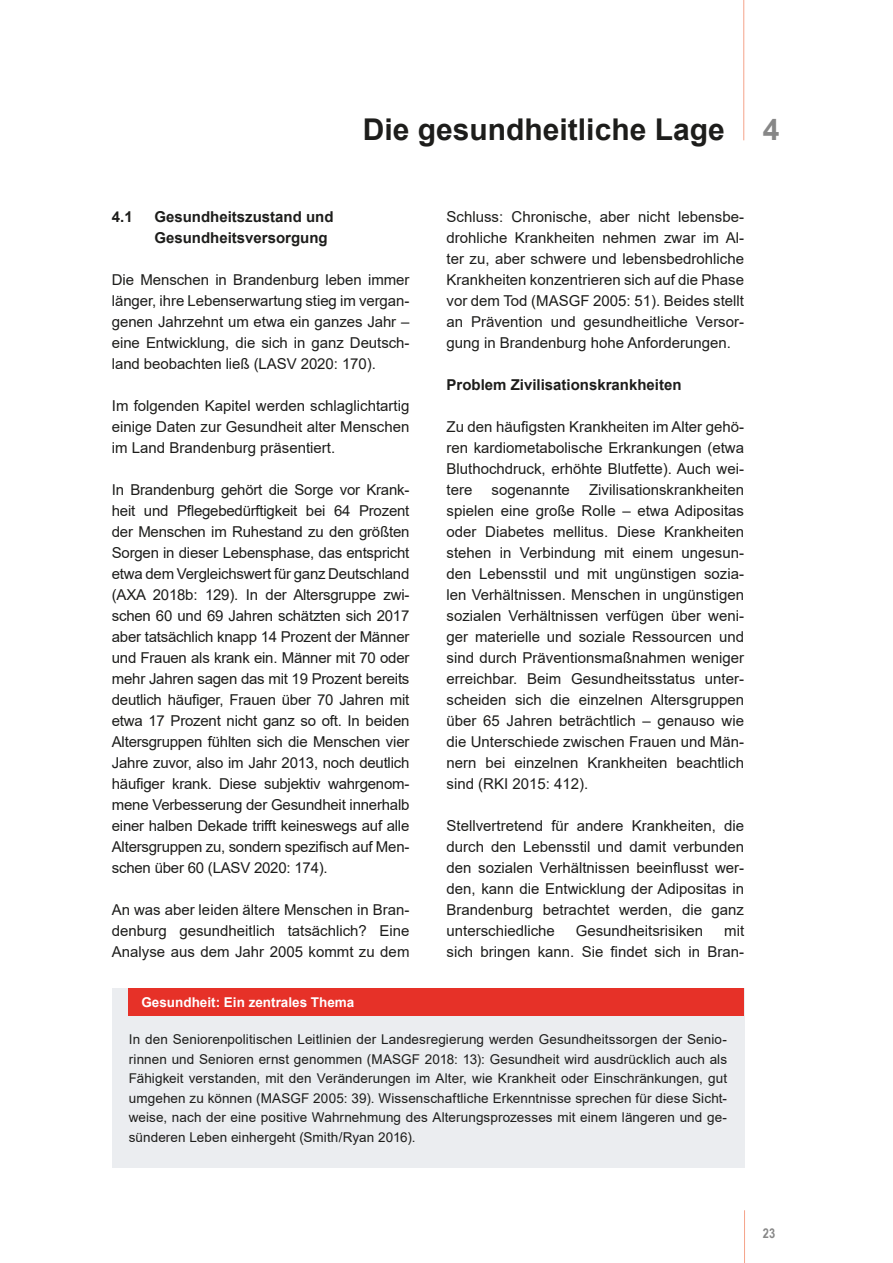
<style>
.page{position:relative;width:893px;height:1263px;background:#fff}
.page>*{position:absolute;margin:0;border:0;box-sizing:border-box;transform-origin:0 0}
.t1{font:700 30px "Arial";color:#1d1d1b}
.t2{font:700 30px "Arial";color:#878787}
.t3{font:15px/21px "Arial";color:#1d1d1b;text-align:justify}
.t4{font:700 15px/21px "Arial";color:#1d1d1b}
.t5{font:13.5px/19.5px "Arial";letter-spacing:.005em;color:#1d1d1b;text-align:justify}
.t6{font:700 13.5px "Arial";color:#fff}
.t7{font:700 13.5px "Arial Narrow";color:#878787}
</style>
<div class="page">
<hr style="left:743px;top:0;width:1px;height:140px;background:#f5a38a">
<hr style="left:744px;top:1210px;width:1px;height:53px;background:#f5a38a">
<div style="left:112px;top:989px;width:632px;height:179px;background:#ebedf0"></div>
<div style="left:129px;top:989px;width:615px;height:27px;background:#e63128"></div>
<h1 class="t1" style="left:363px;top:109px;width:363px">Die gesundheitliche Lage</h1>
<h1 class="t2" style="left:763px;top:109px;width:18px">4</h1>
<p class="t4" style="left:112px;top:206px;width:22px">4.1</p>
<p class="t4" style="left:154px;top:206px;width:181px">Gesundheitszustand und<br>Gesundheitsversorgung</p>
<p class="t3" style="left:112px;top:269px;width:299px">Die Menschen in Brandenburg leben immer länger, ihre Lebenserwartung stieg im vergan&shy;genen Jahrzehnt um etwa ein ganzes Jahr – eine Entwicklung, die sich in ganz Deutsch&shy;land beobachten ließ (LASV 2020: 170).</p>
<p class="t3" style="left:112px;top:395px;width:299px">Im folgenden Kapitel werden schlaglichtartig einige Daten zur Gesundheit alter Menschen im Land Brandenburg präsentiert.</p>
<p class="t3" style="left:112px;top:479px;width:299px">In Brandenburg gehört die Sorge vor Krank&shy;heit und Pflegebedürftigkeit bei 64 Prozent der Menschen im Ruhestand zu den größten Sorgen in dieser Lebensphase, das entspricht etwa dem Vergleichswert für ganz Deutschland (AXA 2018b: 129). In der Altersgruppe zwi&shy;schen 60 und 69 Jahren schätzten sich 2017 aber tatsächlich knapp 14 Prozent der Männer und Frauen als krank ein. Männer mit 70 oder mehr Jahren sagen das mit 19 Prozent bereits deutlich häufiger, Frauen über 70 Jahren mit etwa 17 Prozent nicht ganz so oft. In beiden Altersgruppen fühlten sich die Menschen vier Jahre zuvor, also im Jahr 2013, noch deutlich häufiger krank. Diese subjektiv wahrgenom&shy;mene Verbesserung der Gesundheit innerhalb einer halben Dekade trifft keineswegs auf alle Altersgruppen zu, sondern spezifisch auf Men&shy;schen über 60 (LASV 2020: 174).</p>
<p class="t3" style="left:112px;top:899px;width:299px">An was aber leiden ältere Menschen in Bran&shy;denburg gesundheitlich tatsächlich? Eine Analyse aus dem Jahr 2005 kommt zu dem</p>
<p class="t6" style="left:141px;top:993px;width:215px">Gesundheit: Ein zentrales Thema</p>
<p class="t3" style="left:446px;top:206px;width:299px">Schluss: Chronische, aber nicht lebensbe&shy;drohliche Krankheiten nehmen zwar im Al&shy;ter zu, aber schwere und lebensbedrohliche Krankheiten konzentrieren sich auf die Phase vor dem Tod (MASGF 2005: 51). Beides stellt an Prävention und gesundheitliche Versor&shy;gung in Brandenburg hohe Anforderungen.</p>
<p class="t4" style="left:446px;top:374px;width:237px">Problem Zivilisationskrankheiten</p>
<p class="t3" style="left:446px;top:416px;width:299px">Zu den häufigsten Krankheiten im Alter gehö&shy;ren kardiometabolische Erkrankungen (etwa Bluthochdruck, erhöhte Blutfette). Auch wei&shy;tere</p>
<p class="t3" style="left:446px;top:479px;width:299px;text-indent:143px">Zivilisationskrankheiten spielen eine große Rolle – etwa Adipositas oder Diabetes mellitus. Diese Krankheiten stehen in Verbindung mit einem ungesun&shy;den Lebensstil und mit ungünstigen sozia&shy;len Verhältnissen. Menschen in ungünstigen sozialen Verhältnissen verfügen über weni&shy;ger materielle und soziale Ressourcen und sind durch Präventionsmaßnahmen weniger erreichbar. Beim Gesundheitsstatus unter&shy;scheiden sich die einzelnen Altersgruppen über 65 Jahren beträchtlich – genauso wie die Unterschiede zwischen Frauen und Män&shy;nern bei einzelnen Krankheiten beachtlich sind (RKI 2015: 412).</p>
<p class="t3" style="left:446px;top:815px;width:299px">Stellvertretend für andere Krankheiten, die durch den Lebensstil und damit verbunden den sozialen Verhältnissen beeinflusst wer&shy;den, kann die Entwicklung der Adipositas in Brandenburg betrachtet werden, die ganz unterschiedliche</p>
<p class="t3" style="left:491px;top:479px;width:80px">sogenannte</p>
<p class="t3" style="left:576px;top:920px;width:129px">Gesundheitsrisiken</p>
<p class="t3" style="left:446px;top:920px;width:299px;text-align:right">mit<br>sich bringen kann. Sie findet sich in Bran-</p>
<p class="t5" style="left:129px;top:1029px;width:600px">In den Seniorenpolitischen Leitlinien der Landesregierung werden Gesundheitssorgen der Senio&shy;rinnen und Senioren ernst genommen (MASGF 2018: 13): Gesundheit wird ausdrücklich auch als Fähigkeit verstanden, mit den Veränderungen im Alter, wie Krankheit oder Einschränkungen, gut umgehen zu können (MASGF 2005: 39). Wissenschaftliche Erkenntnisse sprechen für diese Sicht&shy;weise, nach der eine positive Wahrnehmung des Alterungsprozesses mit einem längeren und ge&shy;sünderen Leben einhergeht (Smith/Ryan 2016).</p>
<p class="t7" style="left:763px;top:1223px;width:14px">23</p>
</div>
